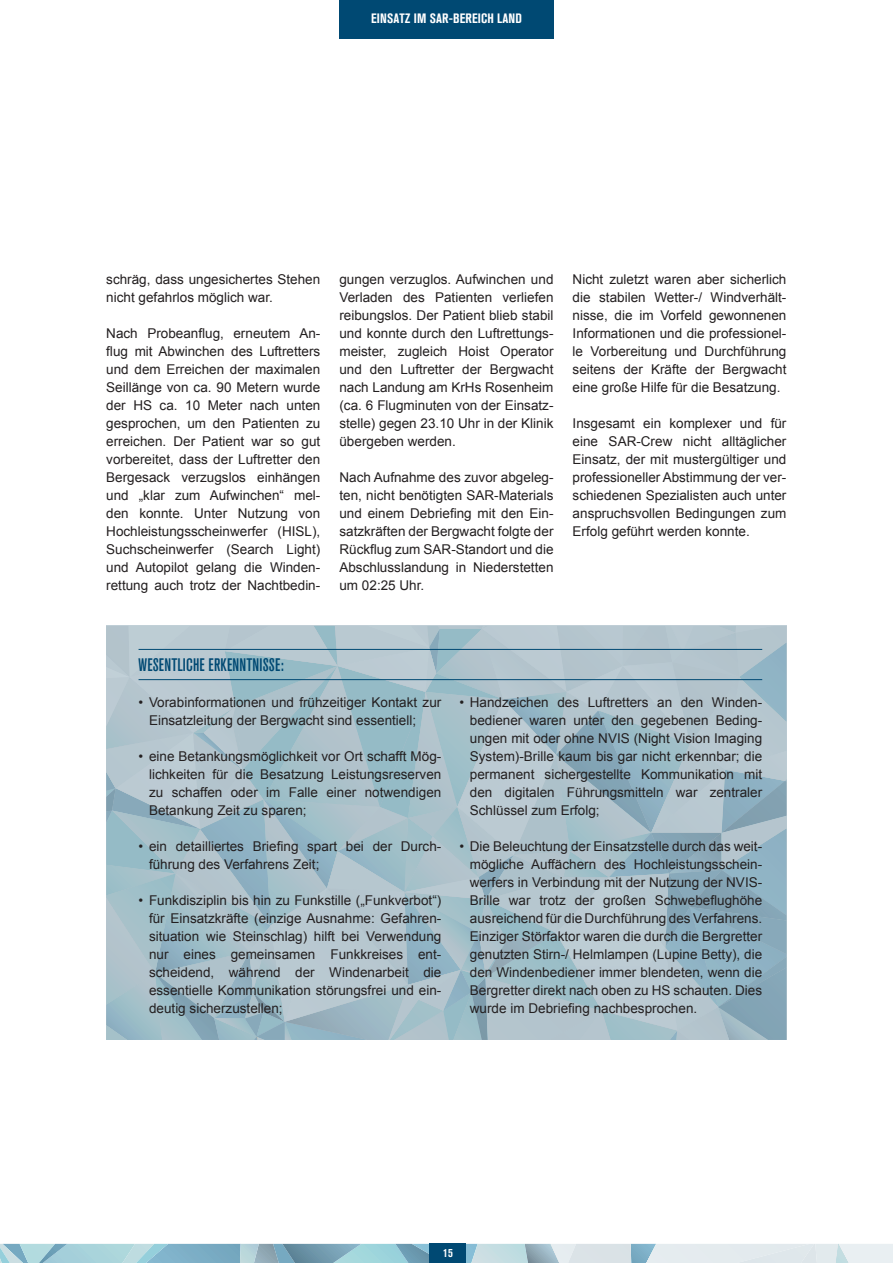
<style>
.page{position:relative;width:893px;height:1263px;background:#fff}
.page>*{position:absolute;margin:0;border:0;box-sizing:border-box;transform-origin:0 0}
.Headlines_Zwischenheadlines_Linien{font:500 condensed 18px "Akzidenz Grotesk BQ";letter-spacing:.01em;color:#004973}
.Copy{font:13.5px/18px "Arial";color:#231f20;text-align:justify}
.Kopfelement{font:700 condensed 13.5px "Akzidenz Grotesk BQ";letter-spacing:.01em;color:#fff}
.t1{font:700 condensed 12px "Akzidenz Grotesk BQ";color:#fff}
</style>
<div class="page">
<svg style="left:106px;top:626px;width:681px;height:414px;background:#a7bfc9"></svg>
<hr style="left:139px;top:649px;width:623px;height:1px;background:#004973">
<hr style="left:139px;top:679px;width:623px;height:1px;background:#004973">
<svg style="left:0;top:1244px;width:893px;height:19px;background:#b1ced8"></svg>
<div style="left:339px;top:0;width:214px;height:38px;background:#004973"></div>
<div style="left:430px;top:1244px;width:36px;height:19px;background:#004973"></div>
<p class="Kopfelement" style="left:371px;top:11px;width:152px">EINSATZ IM SAR-BEREICH LAND</p>
<p class="Copy" style="left:106px;top:270px;width:216px">schräg, dass ungesichertes Stehen nicht gefahrlos möglich war.</p>
<p class="Copy" style="left:106px;top:324px;width:216px">Nach Probeanflug, erneutem An&shy;flug mit Abwinchen des Luftretters und dem Erreichen der maximalen Seillänge von ca. 90 Metern wurde der HS ca. 10 Meter nach unten gesprochen, um den Patienten zu erreichen. Der Patient war so gut vorbereitet, dass der Luftretter den Bergesack verzugslos einhängen und „klar zum Aufwinchen“ mel&shy;den konnte. Unter Nutzung von Hochleistungsscheinwerfer (HISL), Suchscheinwerfer (Search Light) und Autopilot gelang die Winden&shy;rettung auch trotz der Nachtbedin-</p>
<p class="Copy" style="left:339px;top:270px;width:216px">gungen verzuglos. Aufwinchen und Verladen des Patienten verliefen reibungslos. Der Patient blieb stabil und konnte durch den Luftrettungs&shy;meister, zugleich Hoist Operator und den Luftretter der Bergwacht nach Landung am KrHs Rosenheim (ca. 6 Flugminuten von der Einsatz&shy;stelle) gegen 23.10 Uhr in der Klinik übergeben werden.</p>
<p class="Copy" style="left:339px;top:468px;width:216px">Nach Aufnahme des zuvor abgeleg&shy;ten, nicht benötigten SAR-Materials und einem Debriefing mit den Ein&shy;satzkräften der Bergwacht folgte der Rückflug zum SAR-Standort und die Abschlusslandung in Niederstetten um 02:25 Uhr.</p>
<p class="Copy" style="left:573px;top:270px;width:215px">Nicht zuletzt waren aber sicherlich die stabilen Wetter-/ Windverhält&shy;nisse, die im Vorfeld gewonnenen Informationen und die professionel&shy;le Vorbereitung und Durchführung seitens der Kräfte der Bergwacht eine große Hilfe für die Besatzung.</p>
<p class="Copy" style="left:573px;top:414px;width:215px">Insgesamt ein komplexer und für eine SAR-Crew nicht alltäglicher Einsatz, der mit mustergültiger und professioneller Abstimmung der ver&shy;schiedenen Spezialisten auch unter anspruchsvollen Bedingungen zum Erfolg geführt werden konnte.</p>
<p class="Headlines_Zwischenheadlines_Linien" style="left:139px;top:654px;width:147px">WESENTLICHE ERKENNTNISSE:</p>
<p class="Copy" style="left:149px;top:693px;width:294px;text-indent:-11px">• Vorabinformationen und frühzeitiger Kontakt zur<br>Einsatzleitung der Bergwacht sind essentiell;</p>
<p class="Copy" style="left:149px;top:747px;width:294px;text-indent:-11px">• eine Betankungsmöglichkeit vor Ort schafft Mög&shy;lichkeiten für die Besatzung Leistungsreserven zu schaffen oder im Falle einer notwendigen Betankung Zeit zu sparen;</p>
<p class="Copy" style="left:149px;top:837px;width:294px;text-indent:-11px">• ein detailliertes Briefing spart bei der Durch&shy;führung des Verfahrens Zeit;</p>
<p class="Copy" style="left:149px;top:891px;width:294px;text-indent:-11px">• Funkdisziplin bis hin zu Funkstille („Funkverbot“) für Einsatzkräfte (einzige Ausnahme: Gefahren&shy;situation wie Steinschlag) hilft bei Verwendung nur eines gemeinsamen Funkkreises ent&shy;scheidend, während der Windenarbeit die essentielle Kommunikation störungsfrei und ein&shy;deutig sicherzustellen;</p>
<p class="Copy" style="left:470px;top:693px;width:294px;text-indent:-11px">• Handzeichen des Luftretters an den Winden&shy;bediener waren unter den gegebenen Beding&shy;ungen mit oder ohne NVIS (Night Vision Imaging System)-Brille kaum bis gar nicht erkennbar; die permanent sichergestellte Kommunikation mit den digitalen Führungsmitteln war zentraler Schlüssel zum Erfolg;</p>
<p class="Copy" style="left:470px;top:837px;width:294px;text-indent:-11px">• Die Beleuchtung der Einsatzstelle durch das weit&shy;mögliche Auffächern des Hochleistungsschein&shy;werfers in Verbindung mit der Nutzung der NVIS-Brille war trotz der großen Schwebeflughöhe ausreichend für die Durchführung des Verfahrens.<br>Einziger Störfaktor waren die durch die Bergretter genutzten Stirn-/ Helmlampen (Lupine Betty), die den Windenbediener immer blendeten, wenn die Bergretter direkt nach oben zu HS schauten. Dies wurde im Debriefing nachbesprochen.</p>
<p class="t1" style="left:443px;top:1246px;width:11px">15</p>
</div>
